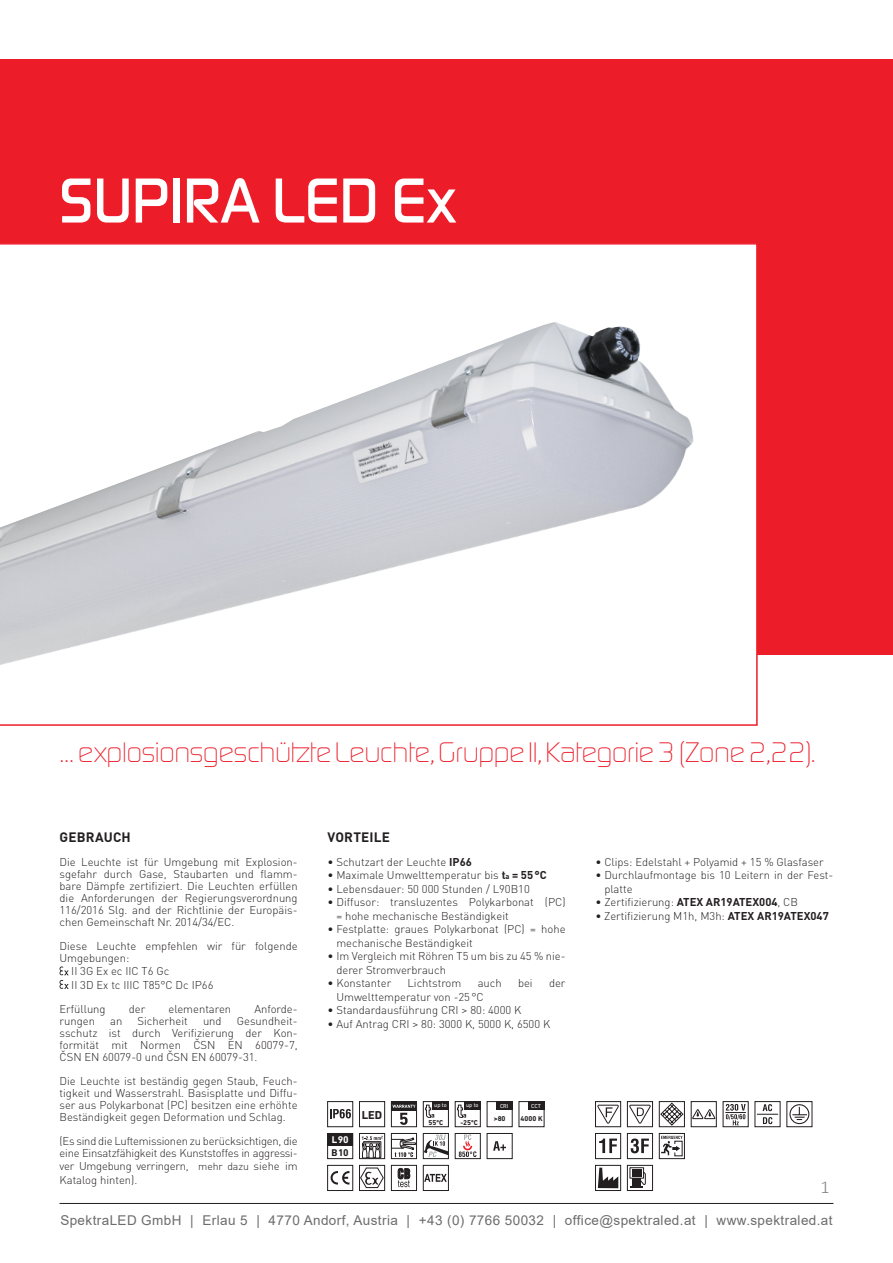
<style>
.page{position:relative;width:893px;height:1263px;background:#fff}
.page>*{position:absolute;margin:0;border:0;box-sizing:border-box;transform-origin:0 0}
.t1{font:500 66px "Digital Sans EFOP";color:#fff}
.t2{font:300 29.25px "Digital Sans EF";letter-spacing:-.02em;color:#ed1c29}
.t3{font:300 18px "Calibri";color:#808285}
.t4{font:13.5px "Arial";letter-spacing:.03em;color:#6c6c6c}
.t5{font:700 13.5px "DINOT";letter-spacing:.015em;color:#231f20}
.t6{font:700 11.7px "DIN Next LT Pro";color:#231f20}
.t7{font:300 11.25px/12px "DINOT";color:#231f20}
.t8{font:300 11.25px/12px "DINOT";letter-spacing:-.02em;color:#231f20}
.t9{font:700 9.9px "DIN Next LT Pro";color:#231f20}
.t10{font:700 9.9px "DIN Next LT Pro";color:#fff}
.t11{font:700 7.05px "DIN Next LT Pro";color:#231f20}
.t12{font:5.85px "DIN Next LT Pro";color:#fff}
.s1{font-weight:700}
.s2{font-weight:700;font-size:7.5px}
.s3{font-family:"DIN Next LT Pro"}
.s4{font-size:10.5px}
</style>
<div class="page">
<hr style="left:60px;top:59px;width:773px;height:1px;background:#231f20">
<hr style="left:60px;top:1203px;width:773px;height:1px;background:#231f20">
<div style="left:0;top:60px;width:893px;height:595px;background:#ed1c29"></div>
<svg style="left:60px;top:966px;width:8px;height:23px"></svg>
<svg style="left:0;top:243px;width:758px;height:483px;background:#edebed"></svg>
<svg style="left:597px;top:1176px;width:22px;height:13px"></svg>
<svg style="left:598px;top:1167px;width:20px;height:21px"></svg>
<div style="left:595px;top:1165px;width:26px;height:26px;border:1px solid #231f20"></div>
<svg style="left:630px;top:1167px;width:14px;height:4px"></svg>
<div style="left:632px;top:1169px;width:10px;height:7px;background:#231f20"></div>
<svg style="left:630px;top:1171px;width:16px;height:17px"></svg>
<div style="left:627px;top:1165px;width:26px;height:26px;border:1px solid #231f20"></div>
<svg style="left:661px;top:1103px;width:22px;height:22px"></svg>
<div style="left:659px;top:1101px;width:26px;height:26px;border:1px solid #231f20"></div>
<svg style="left:693px;top:1109px;width:21px;height:10px"></svg>
<div style="left:691px;top:1101px;width:25px;height:26px;border:1px solid #231f20"></div>
<svg style="left:726px;top:1104px;width:20px;height:21px"></svg>
<div style="left:723px;top:1101px;width:25px;height:26px;border:1px solid #231f20"></div>
<svg style="left:597px;top:1104px;width:22px;height:20px"></svg>
<div style="left:595px;top:1101px;width:26px;height:26px;border:1px solid #231f20"></div>
<svg style="left:757px;top:1104px;width:21px;height:20px"></svg>
<div style="left:755px;top:1101px;width:25px;height:26px;border:1px solid #231f20"></div>
<svg style="left:789px;top:1104px;width:21px;height:21px"></svg>
<div style="left:787px;top:1101px;width:25px;height:26px;border:1px solid #231f20"></div>
<svg style="left:629px;top:1104px;width:22px;height:20px"></svg>
<div style="left:627px;top:1101px;width:26px;height:26px;border:1px solid #231f20"></div>
<svg style="left:631px;top:1138px;width:18px;height:15px"></svg>
<div style="left:627px;top:1133px;width:26px;height:26px;border:1px solid #231f20"></div>
<svg style="left:599px;top:1138px;width:18px;height:15px"></svg>
<div style="left:595px;top:1133px;width:26px;height:26px;border:1px solid #231f20"></div>
<div style="left:432px;top:1101px;width:16px;height:9px;background:#231f20"></div>
<svg style="left:425px;top:1104px;width:9px;height:14px"></svg>
<div style="left:423px;top:1101px;width:26px;height:26px;border:1px solid #231f20"></div>
<div style="left:464px;top:1101px;width:16px;height:9px;background:#231f20"></div>
<svg style="left:457px;top:1104px;width:9px;height:14px"></svg>
<div style="left:455px;top:1101px;width:25px;height:26px;border:1px solid #231f20"></div>
<svg style="left:331px;top:1171px;width:18px;height:13px"></svg>
<div style="left:327px;top:1165px;width:26px;height:26px;border:1px solid #231f20"></div>
<svg style="left:359px;top:1165px;width:26px;height:25px"></svg>
<svg style="left:361px;top:1167px;width:22px;height:21px"></svg>
<div style="left:359px;top:1165px;width:26px;height:26px;border:1px solid #231f20"></div>
<svg style="left:398px;top:1168px;width:12px;height:19px"></svg>
<div style="left:391px;top:1165px;width:26px;height:26px;border:1px solid #231f20"></div>
<svg style="left:425px;top:1174px;width:22px;height:8px"></svg>
<div style="left:423px;top:1165px;width:26px;height:26px;border:1px solid #231f20"></div>
<div style="left:359px;top:1101px;width:26px;height:26px;border:1px solid #231f20"></div>
<svg style="left:330px;top:1109px;width:21px;height:9px"></svg>
<div style="left:327px;top:1101px;width:26px;height:26px;border:1px solid #231f20"></div>
<div style="left:496px;top:1101px;width:16px;height:9px;background:#231f20"></div>
<div style="left:487px;top:1101px;width:25px;height:26px;border:1px solid #231f20"></div>
<div style="left:528px;top:1101px;width:16px;height:9px;background:#231f20"></div>
<div style="left:519px;top:1101px;width:25px;height:26px;border:1px solid #231f20"></div>
<svg style="left:393px;top:1137px;width:22px;height:20px"></svg>
<div style="left:391px;top:1133px;width:26px;height:26px;border:1px solid #231f20"></div>
<svg style="left:362px;top:1136px;width:21px;height:21px"></svg>
<div style="left:359px;top:1133px;width:26px;height:26px;border:1px solid #231f20"></div>
<svg style="left:425px;top:1135px;width:22px;height:22px"></svg>
<div style="left:423px;top:1133px;width:26px;height:26px;border:1px solid #231f20"></div>
<svg style="left:459px;top:1135px;width:17px;height:22px"></svg>
<div style="left:455px;top:1133px;width:25px;height:26px;border:1px solid #231f20"></div>
<div style="left:328px;top:1133px;width:25px;height:13px;background:#231f20"></div>
<div style="left:327px;top:1133px;width:26px;height:26px;border:1px solid #231f20"></div>
<svg style="left:393px;top:1103px;width:22px;height:2px"></svg>
<svg style="left:393px;top:1105px;width:22px;height:20px"></svg>
<div style="left:391px;top:1101px;width:26px;height:26px;border:1px solid #231f20"></div>
<svg style="left:493px;top:1141px;width:13px;height:9px"></svg>
<div style="left:487px;top:1133px;width:25px;height:26px;border:1px solid #231f20"></div>
<svg style="left:661px;top:1135px;width:22px;height:1px"></svg>
<svg style="left:661px;top:1136px;width:22px;height:21px"></svg>
<div style="left:659px;top:1133px;width:26px;height:26px;border:1px solid #231f20"></div>
<h1 class="t1" style="left:60px;top:161px;width:399px">SUPIRA LED Ex</h1>
<h2 class="t2" style="left:60px;top:735px;width:758px">… explosionsgeschützte Leuchte, Gruppe II, Kategorie 3 (Zone 2,22).</h2>
<p class="t5" style="left:60px;top:828px;width:73px">GEBRAUCH</p>
<p class="t5" style="left:328px;top:828px;width:64px">VORTEILE</p>
<p class="t7" style="left:595px;top:856px;width:230px">• Clips: Edelstahl + Polyamid + 15 % Glasfaser</p>
<p class="t7" style="left:604px;top:868px;width:231px;line-height:13.5px;text-indent:-9px">• Durchlaufmontage bis 10 Leitern in der Fest&shy;platte</p>
<p class="t7" style="left:595px;top:896px;width:204px">• Zertifizierung: <span class="s1">ATEX AR19ATEX004</span>, CB</p>
<p class="t7" style="left:595px;top:910px;width:235px">• Zertifizierung M1h, M3h: <span class="s1">ATEX AR19ATEX047</span></p>
<p class="t7" style="left:327px;top:856px;width:146px">• Schutzart der Leuchte <span class="s1">IP66</span></p>
<p class="t7" style="left:327px;top:869px;width:221px">• Maximale Umwelttemperatur bis <span class="s1">t</span><span class="s2">a</span> <span class="s1">= 55°C</span></p>
<p class="t7" style="left:327px;top:883px;width:204px">• Lebensdauer: 50 000 Stunden / L90B10</p>
<p class="t7" style="left:336px;top:895px;width:231px;line-height:13.5px;text-indent:-9px">• Diffusor: transluzentes Polykarbonat (PC) = hohe mechanische Beständigkeit</p>
<p class="t7" style="left:336px;top:922px;width:231px;line-height:13.5px;text-indent:-9px">• Festplatte: graues Polykarbonat (PC) = hohe mechanische Beständigkeit</p>
<p class="t7" style="left:336px;top:949px;width:231px;line-height:13.5px;text-indent:-9px">• Im Vergleich mit Röhren T5 um bis zu 45 % nie&shy;derer Stromverbrauch</p>
<p class="t7" style="left:327px;top:977px;width:65px">• Konstanter</p>
<p class="t7" style="left:408px;top:977px;width:55px">Lichtstrom</p>
<p class="t7" style="left:478px;top:977px;width:26px">auch</p>
<p class="t7" style="left:518px;top:977px;width:16px">bei</p>
<p class="t7" style="left:549px;top:977px;width:18px">der</p>
<p class="t7" style="left:336px;top:991px;width:149px">Umwelttemperatur von -25°C</p>
<p class="t7" style="left:327px;top:1004px;width:195px">• Standardausführung CRI <span class="s3">&gt;</span> 80: 4000 K</p>
<p class="t7" style="left:327px;top:1018px;width:224px">• Auf Antrag CRI <span class="s3">&gt;</span> 80: 3000 K, 5000 K, 6500 K</p>
<p class="t7" style="left:60px;top:856px;width:240px;text-align:justify">Die Leuchte ist für Umgebung mit Explosion&shy;sgefahr durch Gase, Staubarten und flamm&shy;bare Dämpfe zertifiziert. Die Leuchten erfüllen die Anforderungen der Regierungsverordnung 116/2016 Slg. and der Richtlinie der Europäis&shy;chen Gemeinschaft Nr. 2014/34/EC.</p>
<p class="t7" style="left:60px;top:940px;width:240px">Diese Leuchte empfehlen wir für folgende<br>Umgebungen:</p>
<p class="t7" style="left:71px;top:964px;width:144px;line-height:13.5px">II 3G Ex ec IIC T6 Gc<br>II 3D Ex tc IIIC T85°C Dc IP66</p>
<p class="t7" style="left:60px;top:1003px;width:48px">Erfüllung</p>
<p class="t7" style="left:129px;top:1003px;width:18px">der</p>
<p class="t7" style="left:169px;top:1003px;width:64px">elementaren</p>
<p class="t7" style="left:254px;top:1003px;width:45px">Anforde-</p>
<p class="t7" style="left:60px;top:1015px;width:37px">rungen</p>
<p class="t7" style="left:110px;top:1015px;width:14px">an</p>
<p class="t7" style="left:138px;top:1015px;width:52px">Sicherheit</p>
<p class="t7" style="left:203px;top:1015px;width:20px">und</p>
<p class="t7" style="left:60px;top:1015px;width:240px;text-align:justify;text-indent:177px">Gesundheit&shy;sschutz ist durch Verifizierung der Kon&shy;formität mit Normen ČSN EN 60079-7, ČSN EN 60079-0 und ČSN EN 60079-31.</p>
<p class="t7" style="left:60px;top:1075px;width:240px;text-align:justify">Die Leuchte ist beständig gegen Staub, Feuch&shy;tigkeit und Wasserstrahl. Basisplatte und Diffu&shy;ser aus Polykarbonat (PC) besitzen eine erhöhte Beständigkeit gegen Deformation und Schlag.</p>
<p class="t8" style="left:60px;top:1135px;width:240px">(Es sind die Luftemissionen zu berücksichtigen, die eine Einsatzfähigkeit des Kunststoffes in aggressi-</p>
<p class="t8" style="left:60px;top:1159px;width:240px;line-height:13.5px">ver Umgebung verringern, <span class="s4">mehr dazu</span> siehe im<br>Katalog hinten).</p>
<p class="t12" style="left:500px;top:1102px;width:10px">CRI</p>
<p class="t11" style="left:494px;top:1114px;width:13px">&gt;80</p>
<p class="t12" style="left:531px;top:1102px;width:11px">CCT</p>
<p class="t11" style="left:520px;top:1114px;width:24px">4000 K</p>
<p class="t12" style="left:434px;top:1102px;width:14px">up to</p>
<p class="t12" style="left:466px;top:1102px;width:14px">up to</p>
<p class="t6" style="left:362px;top:1108px;width:22px">LED</p>
<p class="t11" style="left:428px;top:1118px;width:16px">55ºC</p>
<p class="t11" style="left:460px;top:1118px;width:19px">-25ºC</p>
<p class="t10" style="left:332px;top:1134px;width:18px">L90</p>
<p class="t9" style="left:332px;top:1146px;width:19px">B10</p>
<h3 class="t3" style="left:820px;top:1175px;width:11px">1</h3>
<p class="t4" style="left:60px;top:1211px;width:774px">SpektraLED GmbH | Erlau 5 | 4770 Andorf, Austria | +43 (0) 7766 50032 | office@spektraled.at | www.spektraled.at</p>
</div>
